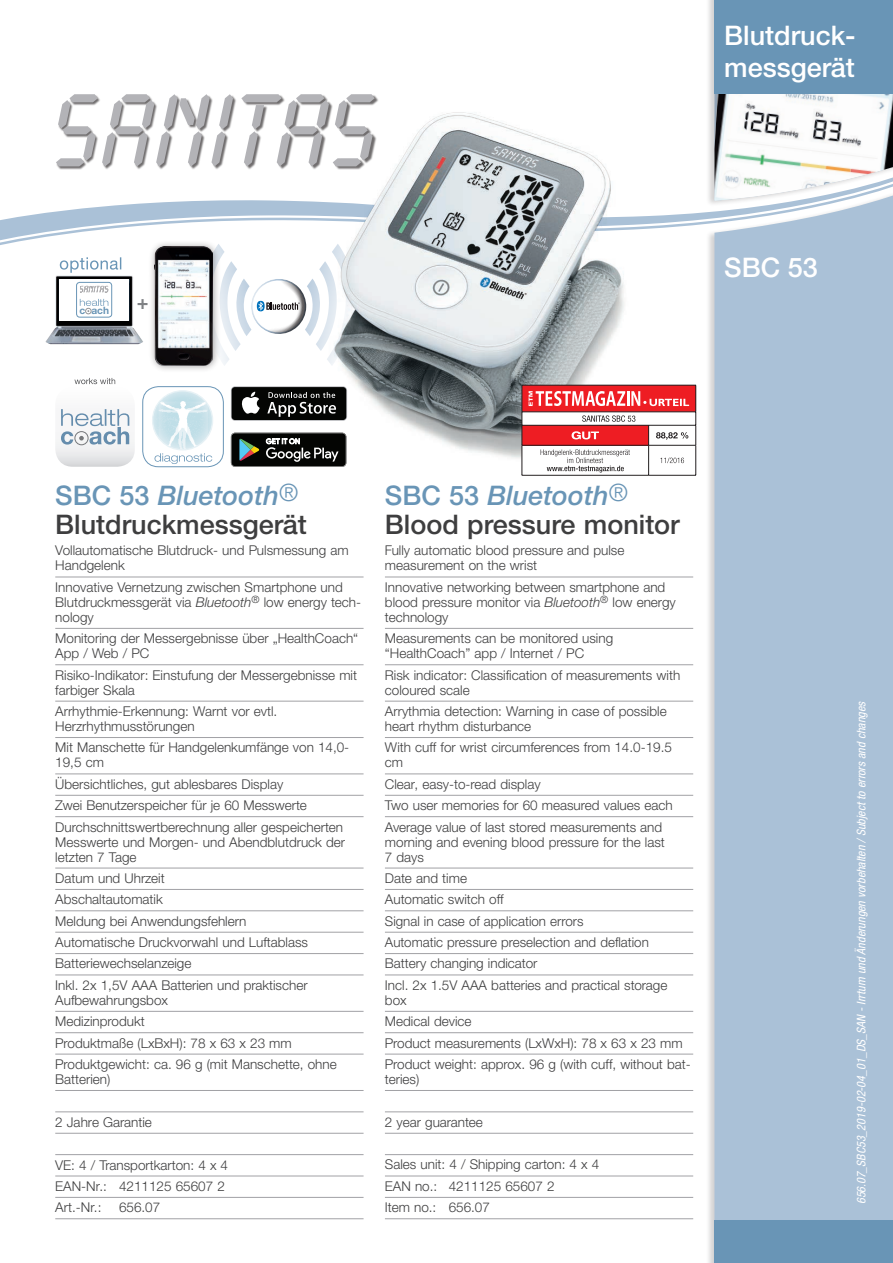
<style>
.page{position:relative;width:893px;height:1263px;background:#fff}
.page>*{position:absolute;margin:0;border:0;box-sizing:border-box;transform-origin:0 0}
.t1{font:500 27px/29px "Helvetica Neue LTW1 G";color:#3e3e3f}
.t2{font:500 27px/32.4px "Helvetica Neue LTW1 G";color:#fff}
.t3{font:700 19.65px "Helvetica Neue LTW1 G";color:#808285}
.t4{font:300 13.5px/21.5px "Helvetica Neue LTW1 G";color:#3e3e3f}
.t5{font:italic condensed 12px "Helvetica Neue LTW1 G";color:#fff}
.t6{font:700 10.2px "Helvetica Neue LTW1 G";color:#6995b6}
.s1{color:#fff}
.s2{color:#6995b6}
.s3{font-style:italic;color:#6995b6}
.s4{font-style:italic}
</style>
<div class="page">
<div style="left:706px;top:0;width:187px;height:207px;background:#231f20;opacity:.2"></div>
<img style="left:714px;top:94px;width:179px;height:79px">
<div style="left:706px;top:189px;width:187px;height:1074px;background:#231f20;opacity:.2"></div>
<div style="left:714px;top:248px;width:179px;height:972px;background:#aac1d7"></div>
<svg style="left:706px;top:173px;width:187px;height:75px"></svg>
<svg style="left:0;top:176px;width:893px;height:70px"></svg>
<div style="left:714px;top:0;width:179px;height:94px;background:#6995b6"></div>
<hr style="left:55px;top:577px;width:309px;height:1px;background:#a1a1a5">
<hr style="left:55px;top:628px;width:309px;height:1px;background:#a1a1a5">
<hr style="left:55px;top:664px;width:309px;height:1px;background:#a1a1a5">
<hr style="left:55px;top:701px;width:309px;height:1px;background:#a1a1a5">
<hr style="left:55px;top:737px;width:309px;height:1px;background:#a1a1a5">
<hr style="left:55px;top:774px;width:309px;height:1px;background:#a1a1a5">
<hr style="left:55px;top:795px;width:309px;height:1px;background:#a1a1a5">
<hr style="left:55px;top:816px;width:309px;height:1px;background:#a1a1a5">
<hr style="left:55px;top:868px;width:309px;height:1px;background:#a1a1a5">
<hr style="left:55px;top:889px;width:309px;height:1px;background:#a1a1a5">
<hr style="left:55px;top:910px;width:309px;height:1px;background:#a1a1a5">
<hr style="left:55px;top:932px;width:309px;height:1px;background:#a1a1a5">
<hr style="left:55px;top:953px;width:309px;height:1px;background:#a1a1a5">
<hr style="left:55px;top:975px;width:309px;height:1px;background:#a1a1a5">
<hr style="left:55px;top:1011px;width:309px;height:1px;background:#a1a1a5">
<hr style="left:55px;top:1032px;width:309px;height:1px;background:#a1a1a5">
<hr style="left:55px;top:1054px;width:309px;height:1px;background:#a1a1a5">
<hr style="left:55px;top:1090px;width:309px;height:1px;background:#a1a1a5">
<hr style="left:55px;top:1111px;width:309px;height:1px;background:#a1a1a5">
<hr style="left:55px;top:1133px;width:309px;height:1px;background:#a1a1a5">
<hr style="left:55px;top:1154px;width:309px;height:1px;background:#a1a1a5">
<hr style="left:55px;top:1176px;width:309px;height:1px;background:#a1a1a5">
<hr style="left:55px;top:1197px;width:309px;height:1px;background:#a1a1a5">
<hr style="left:55px;top:1218px;width:309px;height:1px;background:#a1a1a5">
<hr style="left:385px;top:577px;width:308px;height:1px;background:#a1a1a5">
<hr style="left:385px;top:628px;width:308px;height:1px;background:#a1a1a5">
<hr style="left:385px;top:664px;width:308px;height:1px;background:#a1a1a5">
<hr style="left:385px;top:701px;width:308px;height:1px;background:#a1a1a5">
<hr style="left:385px;top:737px;width:308px;height:1px;background:#a1a1a5">
<hr style="left:385px;top:774px;width:308px;height:1px;background:#a1a1a5">
<hr style="left:385px;top:795px;width:308px;height:1px;background:#a1a1a5">
<hr style="left:385px;top:816px;width:308px;height:1px;background:#a1a1a5">
<hr style="left:385px;top:868px;width:308px;height:1px;background:#a1a1a5">
<hr style="left:385px;top:889px;width:308px;height:1px;background:#a1a1a5">
<hr style="left:385px;top:910px;width:308px;height:1px;background:#a1a1a5">
<hr style="left:385px;top:932px;width:308px;height:1px;background:#a1a1a5">
<hr style="left:385px;top:953px;width:308px;height:1px;background:#a1a1a5">
<hr style="left:385px;top:975px;width:308px;height:1px;background:#a1a1a5">
<hr style="left:385px;top:1011px;width:308px;height:1px;background:#a1a1a5">
<hr style="left:385px;top:1032px;width:308px;height:1px;background:#a1a1a5">
<hr style="left:385px;top:1054px;width:308px;height:1px;background:#a1a1a5">
<hr style="left:385px;top:1090px;width:308px;height:1px;background:#a1a1a5">
<hr style="left:385px;top:1111px;width:308px;height:1px;background:#a1a1a5">
<hr style="left:385px;top:1133px;width:308px;height:1px;background:#a1a1a5">
<hr style="left:385px;top:1154px;width:308px;height:1px;background:#a1a1a5">
<hr style="left:385px;top:1176px;width:308px;height:1px;background:#a1a1a5">
<hr style="left:385px;top:1197px;width:308px;height:1px;background:#a1a1a5">
<hr style="left:385px;top:1218px;width:308px;height:1px;background:#a1a1a5">
<div style="left:714px;top:1220px;width:179px;height:43px;background:#6995b6"></div>
<div style="left:56px;top:95px;width:322px;height:75px;background:#231f20;opacity:.65"></div>
<svg style="left:56px;top:94px;width:177px;height:72px"></svg>
<svg style="left:241px;top:94px;width:72px;height:72px"></svg>
<svg style="left:221px;top:244px;width:92px;height:121px"></svg>
<div style="left:148px;top:240px;width:73px;height:133px;background:#231f20;opacity:.4"></div>
<img style="left:154px;top:246px;width:59px;height:119px">
<svg style="left:74px;top:378px;width:41px;height:6px"></svg>
<img style="left:55px;top:416px;width:80px;height:51px">
<svg style="left:61px;top:409px;width:68px;height:36px"></svg>
<div style="left:142px;top:386px;width:82px;height:81px;border:1px solid #6995b6;border-radius:16px"></div>
<img style="left:153px;top:392px;width:60px;height:58px">
<div style="left:152px;top:390px;width:61px;height:60px;border:1px solid #d0e5ed;border-radius:50%"></div>
<svg style="left:155px;top:453px;width:57px;height:11px"></svg>
<img style="left:45px;top:275px;width:98px;height:69px">
<div style="left:59px;top:279px;width:70px;height:41px;background:#fff"></div>
<div style="left:76px;top:282px;width:36px;height:35px;border:1px solid #6995b6;border-radius:3px"></div>
<svg style="left:80px;top:286px;width:28px;height:6px"></svg>
<svg style="left:80px;top:299px;width:28px;height:15px"></svg>
<svg style="left:60px;top:257px;width:61px;height:16px"></svg>
<img style="left:313px;top:94px;width:336px;height:382px">
<img style="left:334px;top:112px;width:286px;height:321px">
<hr style="left:522px;top:475px;width:127px;height:1px;background:#231f20">
<hr style="left:649px;top:475px;width:47px;height:1px;background:#231f20">
<svg style="left:522px;top:385px;width:174px;height:90px"></svg>
<svg style="left:231px;top:433px;width:115px;height:34px;background:#2f322f"></svg>
<svg style="left:231px;top:386px;width:116px;height:35px"></svg>
<div style="left:232px;top:387px;width:114px;height:33px;background:#040503;border-radius:3px"></div>
<svg style="left:241px;top:392px;width:19px;height:22px"></svg>
<svg style="left:267px;top:392px;width:69px;height:25px"></svg>
<h1 class="t2" style="left:724px;top:19px;width:133px">Blutdruck&shy;messgerät</h1>
<p class="t6" style="left:79px;top:304px;width:31px">c<span class="s1">o</span>ach</p>
<h2 class="t3" style="left:137px;top:290px;width:13px">+</h2>
<h1 class="t2" style="left:724px;top:251px;width:95px">SBC 53</h1>
<h1 class="t1" style="left:55px;top:481px;width:253px"><span class="s2">SBC 53</span> <span class="s3">Bluetooth</span><sup>®<br></sup>Blutdruckmessgerät</h1>
<p class="t4" style="left:55px;top:543px;width:295px;line-height:15px">Vollautomatische Blutdruck- und Pulsmessung am<br>Handgelenk</p>
<p class="t4" style="left:55px;top:579px;width:307px;line-height:15px">Innovative Vernetzung zwischen Smartphone und<br>Blutdruckmessgerät via <span class="s4">Bluetooth</span><sup>®</sup> low energy tech&shy;nology</p>
<p class="t4" style="left:55px;top:631px;width:304px;line-height:15px">Monitoring der Messergebnisse über „HealthCoach“<br>App / Web / PC</p>
<p class="t4" style="left:55px;top:667px;width:303px;line-height:15px">Risiko-Indikator: Einstufung der Messergebnisse mit farbiger Skala</p>
<p class="t4" style="left:55px;top:704px;width:224px;line-height:15px">Arrhythmie-Erkennung: Warnt vor evtl.<br>Herzrhythmusstörungen</p>
<p class="t4" style="left:55px;top:740px;width:296px;line-height:15px">Mit Manschette für Handgelenkumfänge von 14,0-<br>19,5 cm</p>
<p class="t4" style="left:55px;top:773px;width:289px">Übersichtliches, gut ablesbares Display<br>Zwei Benutzerspeicher für je 60 Messwerte<br>Durchschnittswertberechnung aller gespeicherten</p>
<p class="t4" style="left:55px;top:834px;width:291px;line-height:15px">Messwerte und Morgen- und Abendblutdruck der letzten 7 Tage</p>
<p class="t4" style="left:55px;top:867px;width:254px">Datum und Uhrzeit<br>Abschaltautomatik<br>Meldung bei Anwendungsfehlern<br>Automatische Druckvorwahl und Luftablass<br>Batteriewechselanzeige<br>Inkl. 2x 1,5V AAA Batterien und praktischer</p>
<p class="t4" style="left:55px;top:989px;width:283px">Aufbewahrungsbox<br>Medizinprodukt<br>Produktmaße (LxBxH): 78 x 63 x 23 mm<br>Produktgewicht: ca. 96 g (mit Manschette, ohne</p>
<p class="t4" style="left:55px;top:1068px;width:57px">Batterien)</p>
<p class="t4" style="left:55px;top:1111px;width:98px">2 Jahre Garantie</p>
<p class="t4" style="left:55px;top:1154px;width:174px">VE: 4 / Transportkarton: 4 x 4<br>EAN-Nr.: 4211125 65607 2<br>Art.-Nr.:</p>
<p class="t4" style="left:119px;top:1197px;width:43px">656.07</p>
<h1 class="t1" style="left:385px;top:481px;width:296px"><span class="s2">SBC 53</span> <span class="s3">Bluetooth</span><sup>®<br></sup>Blood pressure monitor</h1>
<p class="t4" style="left:385px;top:543px;width:241px;line-height:15px">Fully automatic blood pressure and pulse measurement on the wrist</p>
<p class="t4" style="left:385px;top:579px;width:292px;line-height:15px">Innovative networking between smartphone and blood pressure monitor via <span class="s4">Bluetooth</span><sup>®</sup> low energy technology</p>
<p class="t4" style="left:385px;top:631px;width:230px;line-height:15px">Measurements can be monitored using “HealthCoach” app / Internet / PC</p>
<p class="t4" style="left:385px;top:667px;width:297px;line-height:15px">Risk indicator: Classification of measurements with coloured scale</p>
<p class="t4" style="left:385px;top:704px;width:283px;line-height:15px">Arrythmia detection: Warning in case of possible heart rhythm disturbance</p>
<p class="t4" style="left:385px;top:740px;width:289px;line-height:15px">With cuff for wrist circumferences from 14.0-19.5 cm</p>
<p class="t4" style="left:385px;top:773px;width:289px">Clear, easy-to-read display<br>Two user memories for 60 measured values each<br>Average value of last stored measurements and</p>
<p class="t4" style="left:385px;top:834px;width:281px;line-height:15px">morning and evening blood pressure for the last<br>7 days</p>
<p class="t4" style="left:385px;top:867px;width:284px">Date and time<br>Automatic switch off<br>Signal in case of application errors<br>Automatic pressure preselection and deflation<br>Battery changing indicator<br>Incl. 2x 1.5V AAA batteries and practical storage</p>
<p class="t4" style="left:385px;top:989px;width:307px">box<br>Medical device<br>Product measurements (LxWxH): 78 x 63 x 23 mm<br>Product weight: approx. 96 g (with cuff, without bat-</p>
<p class="t4" style="left:385px;top:1068px;width:36px">teries)</p>
<p class="t4" style="left:385px;top:1111px;width:100px">2 year guarantee</p>
<p class="t4" style="left:385px;top:1154px;width:216px">Sales unit: 4 / Shipping carton: 4 x 4<br>EAN no.: 4211125 65607 2<br>Item no.: 656.07</p>
<p class="t5" style="left:854px;top:1204px;width:504px;rotate:-90deg">656.07_SBC53_2019-02-04_01_DS_SAN - Irrtum und Änderungen vorbehalten / Subject to errors and changes</p>
</div>
